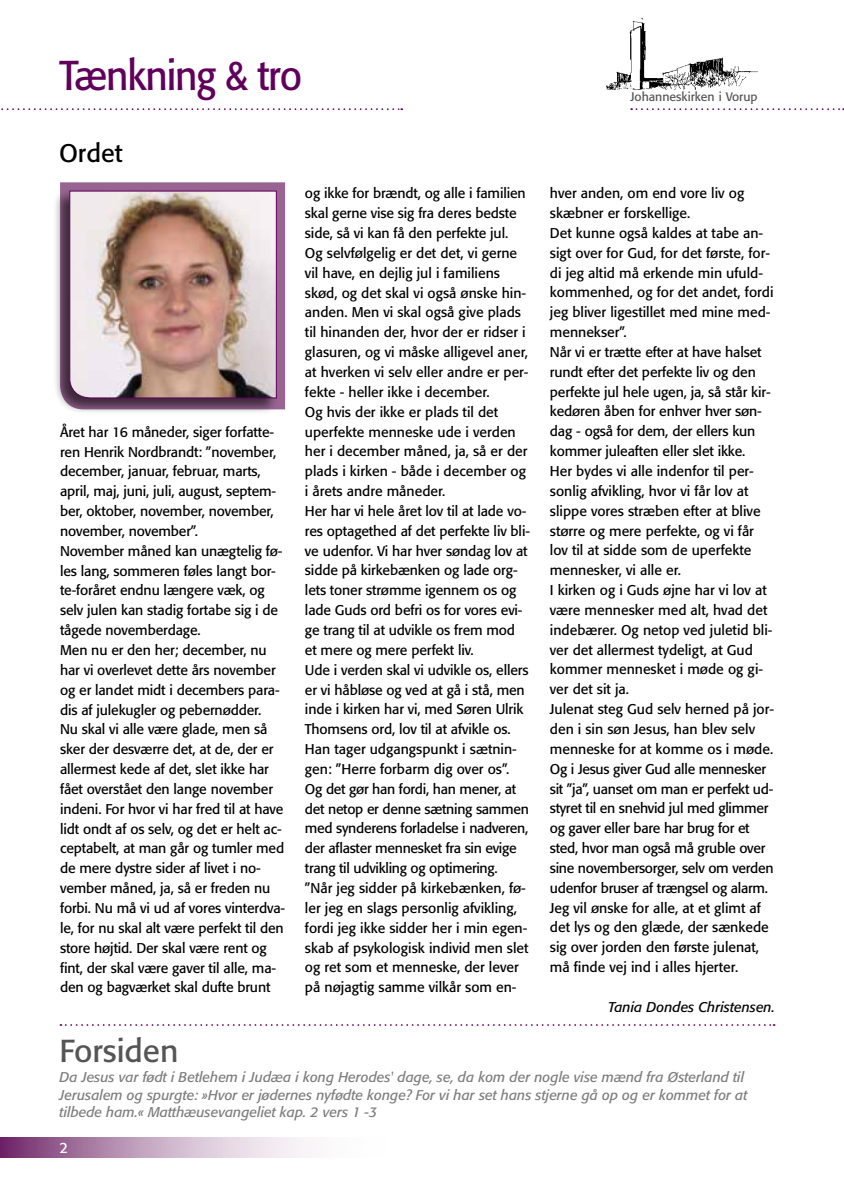
<style>
.page{position:relative;width:844px;height:1191px;background:#fff}
.page>*{position:absolute;margin:0;border:0;box-sizing:border-box;transform-origin:0 0}
.t1{font:41.3px "Formata";letter-spacing:-.03em;color:#60005b;scale:.93 1}
.t2{font:31.5px "Formata";color:#555}
.t3{font:25.2px "Formata";color:#000}
.t4{font:14.88px "Formata";color:#fff}
.t5{font:14px/19.8px "Formata";letter-spacing:-.01em;color:#000}
.t6{font:italic 14px/17.5px "Formata";color:#7d7d7d}
.t7{font:italic 14px "Formata";color:#000}
.t8{font:12.25px "Formata";color:#555}
</style>
<div class="page">
<svg style="left:0;top:1137px;width:308px;height:20px;background:#c0a1bd"></svg>
<img style="left:606px;top:18px;width:151px;height:71px">
<svg style="left:631px;top:108px;width:212px;height:2px"></svg>
<svg style="left:1px;top:108px;width:401px;height:2px"></svg>
<svg style="left:60px;top:1024px;width:714px;height:2px"></svg>
<svg style="left:60px;top:182px;width:225px;height:227px;background:#9a6895"></svg>
<div style="left:52px;top:188px;width:226px;height:227px;background:#000;opacity:.6"></div>
<img style="left:69px;top:190px;width:208px;height:209px">
<h1 class="t1" style="left:60px;top:50px;width:262px">Tænkning &amp; tro</h1>
<h3 class="t3" style="left:59px;top:138px;width:65px">Ordet</h3>
<p class="t8" style="left:630px;top:89px;width:129px">Johanneskirken i Vorup</p>
<p class="t5" style="left:60px;top:422px;width:226px">Året har 16 måneder, siger forfatte&shy;ren Henrik Nordbrandt: ”november, december, januar, februar, marts, april, maj, juni, juli, august, septem&shy;ber, oktober, november, november, november, november”.<br>November måned kan unægtelig fø&shy;les lang, sommeren føles langt bor&shy;te-foråret endnu længere væk, og selv julen kan stadig fortabe sig i de tågede novemberdage.<br>Men nu er den her; december, nu har vi overlevet dette års november og er landet midt i decembers para&shy;dis af julekugler og pebernødder.<br>Nu skal vi alle være glade, men så sker der desværre det, at de, der er allermest kede af det, slet ikke har fået overstået den lange november indeni. For hvor vi har fred til at have lidt ondt af os selv, og det er helt ac&shy;ceptabelt, at man går og tumler med de mere dystre sider af livet i no&shy;vember måned, ja, så er freden nu forbi. Nu må vi ud af vores vinterdva&shy;le, for nu skal alt være perfekt til den store højtid. Der skal være rent og fint, der skal være gaver til alle, ma&shy;den og bagværket skal dufte brunt</p>
<p class="t5" style="left:305px;top:183px;width:226px">og ikke for brændt, og alle i familien skal gerne vise sig fra deres bedste side, så vi kan få den perfekte jul.<br>Og selvfølgelig er det det, vi gerne vil have, en dejlig jul i familiens skød, og det skal vi også ønske hin&shy;anden. Men vi skal også give plads til hinanden der, hvor der er ridser i glasuren, og vi måske alligevel aner, at hverken vi selv eller andre er per&shy;fekte - heller ikke i december.<br>Og hvis der ikke er plads til det uperfekte menneske ude i verden her i december måned, ja, så er der plads i kirken - både i december og i årets andre måneder.<br>Her har vi hele året lov til at lade vo&shy;res optagethed af det perfekte liv bli&shy;ve udenfor. Vi har hver søndag lov at sidde på kirkebænken og lade org&shy;lets toner strømme igennem os og lade Guds ord befri os for vores evi&shy;ge trang til at udvikle os frem mod et mere og mere perfekt liv.<br>Ude i verden skal vi udvikle os, ellers er vi håbløse og ved at gå i stå, men inde i kirken har vi, med Søren Ulrik Thomsens ord, lov til at afvikle os.<br>Han tager udgangspunkt i sætnin&shy;gen: ”Herre forbarm dig over os”.<br>Og det gør han fordi, han mener, at det netop er denne sætning sammen med synderens forladelse i nadveren, der aflaster mennesket fra sin evige trang til udvikling og optimering.<br>”Når jeg sidder på kirkebænken, fø&shy;ler jeg en slags personlig afvikling, fordi jeg ikke sidder her i min egen&shy;skab af psykologisk individ men slet og ret som et menneske, der lever på nøjagtig samme vilkår som en-</p>
<p class="t5" style="left:549px;top:183px;width:225px">hver anden, om end vore liv og skæbner er forskellige.<br>Det kunne også kaldes at tabe an&shy;sigt over for Gud, for det første, for&shy;di jeg altid må erkende min ufuld&shy;kommenhed, og for det andet, fordi jeg bliver ligestillet med mine med&shy;mennekser”.<br>Når vi er trætte efter at have halset rundt efter det perfekte liv og den perfekte jul hele ugen, ja, så står kir&shy;kedøren åben for enhver hver søn&shy;dag - også for dem, der ellers kun kommer juleaften eller slet ikke.<br>Her bydes vi alle indenfor til per&shy;sonlig afvikling, hvor vi får lov at slippe vores stræben efter at blive større og mere perfekte, og vi får lov til at sidde som de uperfekte mennesker, vi alle er.<br>I kirken og i Guds øjne har vi lov at være mennesker med alt, hvad det indebærer. Og netop ved juletid bli&shy;ver det allermest tydeligt, at Gud kommer mennesket i møde og gi&shy;ver det sit ja.<br>Julenat steg Gud selv herned på jor&shy;den i sin søn Jesus, han blev selv menneske for at komme os i møde.<br>Og i Jesus giver Gud alle mennesker sit ”ja”, uanset om man er perfekt ud&shy;styret til en snehvid jul med glimmer og gaver eller bare har brug for et sted, hvor man også må gruble over sine novembersorger, selv om verden udenfor bruser af trængsel og alarm.<br>Jeg vil ønske for alle, at et glimt af det lys og den glæde, der sænkede sig over jorden den første julenat, må finde vej ind i alles hjerter.</p>
<p class="t7" style="left:608px;top:998px;width:168px">Tania Dondes Christensen.</p>
<h2 class="t2" style="left:60px;top:1031px;width:120px">Forsiden</h2>
<p class="t6" style="left:60px;top:1068px;width:689px">Da Jesus var født i Betlehem i Judæa i kong Herodes' dage, se, da kom der nogle vise mænd fra Østerland til<br>Jerusalem og spurgte: »Hvor er jødernes nyfødte konge? For vi har set hans stjerne gå op og er kommet for at tilbede ham.« Matthæusevangeliet kap. 2 vers 1 -3</p>
<p class="t4" style="left:60px;top:1138px;width:10px">2</p>
</div>
